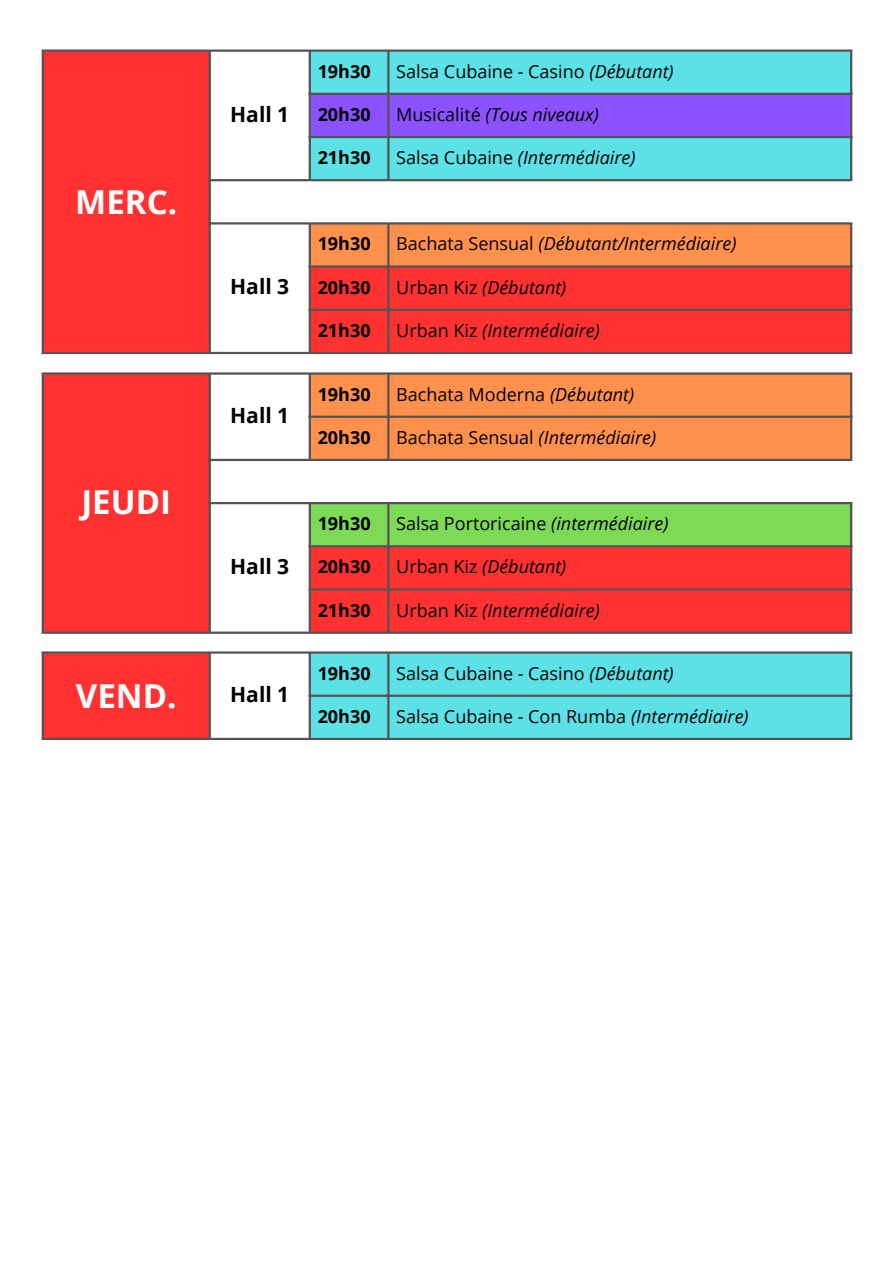
<style>
.page{position:relative;width:894px;height:1263px;background:#fff}
.page>*{position:absolute;margin:0;border:0;box-sizing:border-box;transform-origin:0 0}
.t1{font:700 33px "Open Sans";color:#fff}
.t2{font:700 21px "Open Sans";color:#000}
.t3{font:italic 18px "Open Sans";color:#000}
.t4{font:18px "Open Sans";color:#000}
.t5{font:700 18px "Open Sans";color:#000}
.s1{font-style:italic}
.s2{font-style:normal}
</style>
<div class="page">
<svg style="left:44px;top:52px;width:805px;height:300px;fill:#ff3131"></svg>
<div style="left:311px;top:52px;width:538px;height:127px;background:#5ce1e6"></div>
<div style="left:311px;top:95px;width:538px;height:41px;background:#8c52ff"></div>
<div style="left:311px;top:225px;width:538px;height:40px;background:#ff914d"></div>
<hr style="left:42px;top:52px;width:2px;height:300px;background:#545454">
<hr style="left:208px;top:52px;width:3px;height:300px;background:#545454">
<hr style="left:308px;top:52px;width:3px;height:127px;background:#545454">
<hr style="left:308px;top:225px;width:3px;height:127px;background:#545454">
<hr style="left:387px;top:52px;width:2px;height:127px;background:#545454">
<hr style="left:387px;top:225px;width:2px;height:127px;background:#545454">
<hr style="left:849px;top:52px;width:3px;height:127px;background:#545454">
<hr style="left:849px;top:225px;width:3px;height:127px;background:#545454">
<hr style="left:42px;top:50px;width:810px;height:2px;background:#545454">
<hr style="left:308px;top:93px;width:544px;height:2px;background:#545454">
<hr style="left:308px;top:136px;width:544px;height:2px;background:#545454">
<hr style="left:208px;top:179px;width:644px;height:2px;background:#545454">
<hr style="left:208px;top:222px;width:644px;height:3px;background:#545454">
<hr style="left:308px;top:265px;width:544px;height:3px;background:#545454">
<hr style="left:308px;top:309px;width:544px;height:2px;background:#545454">
<hr style="left:42px;top:352px;width:810px;height:2px;background:#545454">
<hr style="left:308px;top:181px;width:3px;height:41px;background:#fff">
<hr style="left:387px;top:181px;width:2px;height:41px;background:#fff">
<svg style="left:44px;top:375px;width:805px;height:257px;fill:#ff3131"></svg>
<div style="left:311px;top:375px;width:538px;height:84px;background:#ff914d"></div>
<div style="left:311px;top:504px;width:538px;height:41px;background:#7ed957"></div>
<hr style="left:42px;top:375px;width:2px;height:257px;background:#545454">
<hr style="left:208px;top:375px;width:3px;height:257px;background:#545454">
<hr style="left:308px;top:375px;width:3px;height:84px;background:#545454">
<hr style="left:308px;top:504px;width:3px;height:128px;background:#545454">
<hr style="left:387px;top:375px;width:2px;height:84px;background:#545454">
<hr style="left:387px;top:504px;width:2px;height:128px;background:#545454">
<hr style="left:849px;top:375px;width:3px;height:84px;background:#545454">
<hr style="left:849px;top:504px;width:3px;height:128px;background:#545454">
<hr style="left:42px;top:372px;width:810px;height:3px;background:#545454">
<hr style="left:308px;top:416px;width:544px;height:2px;background:#545454">
<hr style="left:208px;top:459px;width:644px;height:2px;background:#545454">
<hr style="left:208px;top:502px;width:644px;height:2px;background:#545454">
<hr style="left:308px;top:545px;width:544px;height:2px;background:#545454">
<hr style="left:308px;top:588px;width:544px;height:3px;background:#545454">
<hr style="left:42px;top:632px;width:810px;height:2px;background:#545454">
<hr style="left:308px;top:461px;width:3px;height:41px;background:#fff">
<hr style="left:387px;top:461px;width:2px;height:41px;background:#fff">
<div style="left:42px;top:652px;width:168px;height:87px;background:#ff3131"></div>
<div style="left:311px;top:654px;width:538px;height:84px;background:#5ce1e6"></div>
<hr style="left:42px;top:654px;width:2px;height:84px;background:#545454">
<hr style="left:208px;top:654px;width:3px;height:84px;background:#545454">
<hr style="left:308px;top:654px;width:3px;height:84px;background:#545454">
<hr style="left:387px;top:654px;width:2px;height:84px;background:#545454">
<hr style="left:849px;top:654px;width:3px;height:84px;background:#545454">
<hr style="left:42px;top:651px;width:810px;height:3px;background:#545454">
<hr style="left:308px;top:695px;width:544px;height:2px;background:#545454">
<hr style="left:42px;top:738px;width:810px;height:2px;background:#545454">
<p class="t1" style="left:75px;top:179px;width:103px">MERC.</p>
<p class="t1" style="left:81px;top:479px;width:91px">JEUDI</p>
<p class="t2" style="left:230px;top:99px;width:60px">Hall 1</p>
<p class="t2" style="left:230px;top:272px;width:60px">Hall 3</p>
<p class="t2" style="left:230px;top:401px;width:60px">Hall 1</p>
<p class="t2" style="left:230px;top:552px;width:60px">Hall 3</p>
<p class="t1" style="left:76px;top:672px;width:102px">VEND.</p>
<p class="t2" style="left:230px;top:680px;width:60px">Hall 1</p>
<p class="t5" style="left:317px;top:58px;width:54px">19h30</p>
<p class="t4" style="left:396px;top:58px;width:279px">Salsa Cubaine - Casino <span class="s1">(Débutant)</span></p>
<p class="t5" style="left:317px;top:102px;width:54px">20h30</p>
<p class="t3" style="left:396px;top:102px;width:204px"><span class="s2">Musicalité</span> (Tous niveaux)</p>
<p class="t5" style="left:317px;top:145px;width:54px">21h30</p>
<p class="t3" style="left:396px;top:145px;width:241px"><span class="s2">Salsa Cubaine</span> (Intermédiaire)</p>
<p class="t5" style="left:317px;top:231px;width:54px">19h30</p>
<p class="t3" style="left:396px;top:231px;width:341px"><span class="s2">Bachata Sensual</span> (Débutant/Intermédiaire)</p>
<p class="t5" style="left:317px;top:274px;width:54px">20h30</p>
<p class="t3" style="left:396px;top:274px;width:172px"><span class="s2">Urban Kiz</span> (Débutant)</p>
<p class="t5" style="left:317px;top:318px;width:54px">21h30</p>
<p class="t3" style="left:396px;top:318px;width:205px"><span class="s2">Urban Kiz</span> (Intermédiaire)</p>
<p class="t5" style="left:317px;top:381px;width:54px">19h30</p>
<p class="t4" style="left:396px;top:381px;width:239px">Bachata Moderna <span class="s1">(Débutant)</span></p>
<p class="t5" style="left:317px;top:424px;width:54px">20h30</p>
<p class="t3" style="left:396px;top:424px;width:261px"><span class="s2">Bachata Sensual</span> (Intermédiaire)</p>
<p class="t5" style="left:317px;top:511px;width:54px">19h30</p>
<p class="t4" style="left:396px;top:511px;width:274px">Salsa Portoricaine <span class="s1">(intermédiaire)</span></p>
<p class="t5" style="left:317px;top:554px;width:54px">20h30</p>
<p class="t3" style="left:396px;top:554px;width:172px"><span class="s2">Urban Kiz</span> (Débutant)</p>
<p class="t5" style="left:317px;top:597px;width:54px">21h30</p>
<p class="t3" style="left:396px;top:597px;width:205px"><span class="s2">Urban Kiz</span> (Intermédiaire)</p>
<p class="t5" style="left:317px;top:660px;width:54px">19h30</p>
<p class="t4" style="left:396px;top:660px;width:279px">Salsa Cubaine - Casino <span class="s1">(Débutant)</span></p>
<p class="t5" style="left:317px;top:703px;width:54px">20h30</p>
<p class="t4" style="left:396px;top:703px;width:354px">Salsa Cubaine - Con Rumba <span class="s1">(Intermédiaire)</span></p>
</div>
